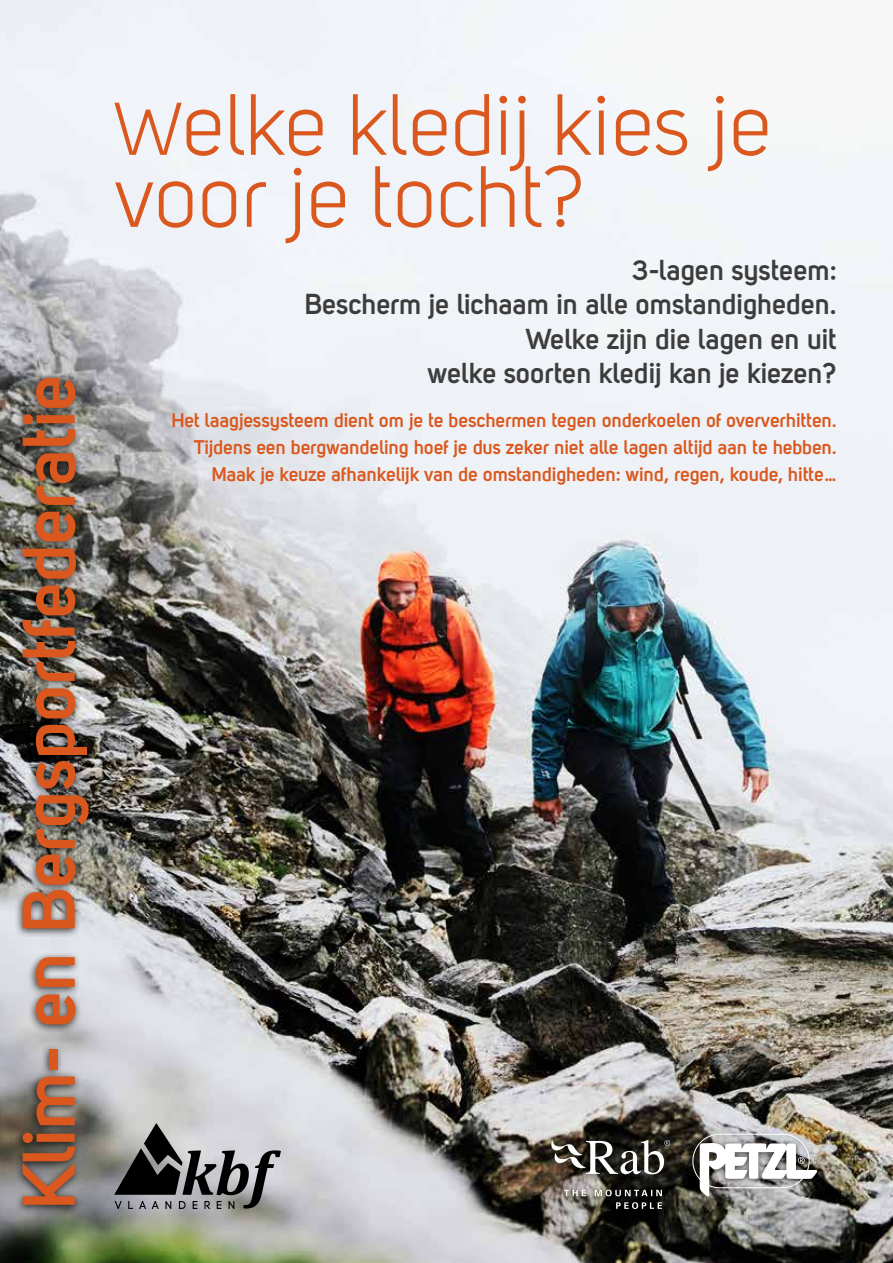
<style>
.page{position:relative;width:893px;height:1263px;background:#fff}
.page>*{position:absolute;margin:0;border:0;box-sizing:border-box;transform-origin:0 0}
.t1{font:85.5px/72px "Uni Sans Book";color:#da571d}
.t2{font:700 73.5px "Uni Sans Semi";color:#da571d}
.t3{font:700 28.5px/34.2px "Uni Sans Semi";color:#3c3c3b;text-align:right}
.t4{font:700 19.5px/27px "Uni Sans Semi";color:#da571d;text-align:right}
.s1{font-size:73.5px}
</style>
<div class="page">
<img style="left:0;top:0;width:893px;height:1263px">
<div style="left:13px;top:371px;width:83px;height:844px;background:#000;opacity:.75"></div>
<div style="left:544px;top:1135px;width:133px;height:84px;background:#000;opacity:.75"></div>
<svg style="left:551px;top:1140px;width:119px;height:69px;background:#595651"></svg>
<div style="left:687px;top:1129px;width:136px;height:74px;background:#000;opacity:.75"></div>
<svg style="left:693px;top:1134px;width:124px;height:62px"></svg>
<svg style="left:114px;top:1123px;width:167px;height:86px;background:#838385"></svg>
<h2 class="t2" style="left:5px;top:1209px;width:837px;rotate:-90deg">Klim- en Bergsportfederatie</h2>
<h1 class="t1" style="left:114px;top:89px;width:659px"><span class="s1">W</span>elke kledij kies je voor je tocht?</h1>
<h3 class="t3" style="left:305px;top:252px;width:534px">3-lagen systeem:<br>Bescherm je lichaam in alle omstandigheden.<br>Welke zijn die lagen en uit<br>welke soorten kledij kan je kiezen?</h3>
<p class="t4" style="left:171px;top:407px;width:667px">Het laagjessysteem dient om je te beschermen tegen onderkoelen of oververhitten.<br>Tijdens een bergwandeling hoef je dus zeker niet alle lagen altijd aan te hebben.<br>Maak je keuze afhankelijk van de omstandigheden: wind, regen, koude, hitte…</p>
</div>
